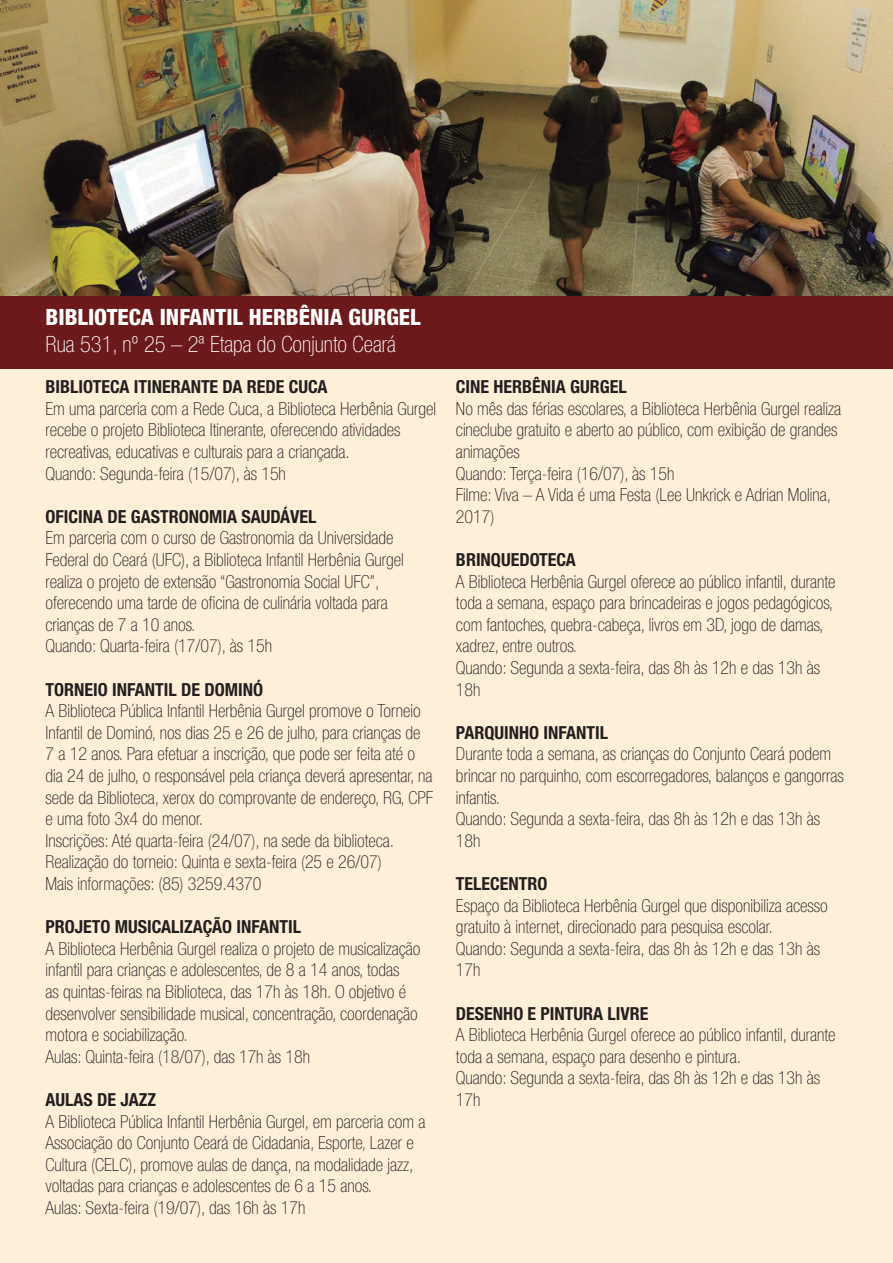
<style>
.page{position:relative;width:893px;height:1263px;background:#fff}
.page>*{position:absolute;margin:0;border:0;box-sizing:border-box;transform-origin:0 0}
.t1{font:100 condensed 22.5px "Helvetica Neue LT Pro";color:#fff}
.t2{font:800 condensed 22.5px "Helvetica Neue LT Pro";color:#fff}
.t3{font:100 condensed 18px/21.6px "Helvetica Neue LT Pro";color:#231f20}
.t4{font:700 condensed 18px "Helvetica Neue LT Pro";color:#231f20}
.s1{font-weight:700}
</style>
<div class="page">
<div style="left:0;top:369px;width:893px;height:894px;background:#feefd8"></div>
<div style="left:0;top:296px;width:893px;height:73px;background:#6c191b"></div>
<img style="left:0;top:0;width:893px;height:296px">
<p class="t2" style="left:46px;top:303px;width:377px">BIBLIOTECA INFANTIL HERBÊNIA GURGEL</p>
<p class="t1" style="left:46px;top:331px;width:352px">Rua 531, nº 25 – 2ª Etapa do Conjunto Ceará</p>
<p class="t4" style="left:46px;top:376px;width:283px">BIBLIOTECA ITINERANTE DA REDE CUCA</p>
<p class="t3" style="left:46px;top:398px;width:392px">Em uma parceria com a Rede Cuca, a Biblioteca Herbênia Gurgel recebe o projeto Biblioteca Itinerante, oferecendo atividades recreativas, educativas e culturais para a criançada.<br>Quando: Segunda-feira (15/07), às 15h</p>
<p class="t3" style="left:46px;top:506px;width:360px"><span class="s1">OFICINA DE GASTRONOMIA SAUDÁVEL<br></span>Em parceria com o curso de Gastronomia da Universidade Federal do Ceará (UFC), a Biblioteca Infantil Herbênia Gurgel realiza o projeto de extensão “Gastronomia Social UFC”, oferecendo uma tarde de oficina de culinária voltada para crianças de 7 a 10 anos.<br>Quando: Quarta-feira (17/07), às 15h</p>
<p class="t3" style="left:46px;top:679px;width:389px"><span class="s1">TORNEIO INFANTIL DE DOMINÓ<br></span>A Biblioteca Pública Infantil Herbênia Gurgel promove o Torneio Infantil de Dominó, nos dias 25 e 26 de julho, para crianças de 7 a 12 anos. Para efetuar a inscrição, que pode ser feita até o dia 24 de julho, o responsável pela criança deverá apresentar, na sede da Biblioteca, xerox do comprovante de endereço, RG, CPF e uma foto 3x4 do menor.<br>Inscrições: Até quarta-feira (24/07), na sede da biblioteca.<br>Realização do torneio: Quinta e sexta-feira (25 e 26/07)<br>Mais informações: (85) 3259.4370</p>
<p class="t3" style="left:46px;top:917px;width:376px"><span class="s1">PROJETO MUSICALIZAÇÃO INFANTIL<br></span>A Biblioteca Herbênia Gurgel realiza o projeto de musicalização infantil para crianças e adolescentes, de 8 a 14 anos, todas<br>as quintas-feiras na Biblioteca, das 17h às 18h. O objetivo é desenvolver sensibilidade musical, concentração, coordenação motora e sociabilização.<br>Aulas: Quinta-feira (18/07), das 17h às 18h</p>
<p class="t3" style="left:46px;top:1089px;width:381px"><span class="s1">AULAS DE JAZZ<br></span>A Biblioteca Pública Infantil Herbênia Gurgel, em parceria com a Associação do Conjunto Ceará de Cidadania, Esporte, Lazer e Cultura (CELC), promove aulas de dança, na modalidade jazz, voltadas para crianças e adolescentes de 6 a 15 anos.<br>Aulas: Sexta-feira (19/07), das 16h às 17h</p>
<p class="t3" style="left:456px;top:377px;width:387px"><span class="s1">CINE HERBÊNIA GURGEL<br></span>No mês das férias escolares, a Biblioteca Herbênia Gurgel realiza cineclube gratuito e aberto ao público, com exibição de grandes animações<br>Quando: Terça-feira (16/07), às 15h<br>Filme: Viva – A Vida é uma Festa (Lee Unkrick e Adrian Molina, 2017)</p>
<p class="t3" style="left:456px;top:549px;width:381px"><span class="s1">BRINQUEDOTECA<br></span>A Biblioteca Herbênia Gurgel oferece ao público infantil, durante toda a semana, espaço para brincadeiras e jogos pedagógicos, com fantoches, quebra-cabeça, livros em 3D, jogo de damas, xadrez, entre outros.<br>Quando: Segunda a sexta-feira, das 8h às 12h e das 13h às 18h</p>
<p class="t3" style="left:456px;top:722px;width:389px"><span class="s1">PARQUINHO INFANTIL<br></span>Durante toda a semana, as crianças do Conjunto Ceará podem brincar no parquinho, com escorregadores, balanços e gangorras infantis.<br>Quando: Segunda a sexta-feira, das 8h às 12h e das 13h às 18h</p>
<p class="t3" style="left:456px;top:873px;width:373px"><span class="s1">TELECENTRO<br></span>Espaço da Biblioteca Herbênia Gurgel que disponibiliza acesso gratuito à internet, direcionado para pesquisa escolar.<br>Quando: Segunda a sexta-feira, das 8h às 12h e das 13h às 17h</p>
<p class="t3" style="left:456px;top:1003px;width:381px"><span class="s1">DESENHO E PINTURA LIVRE<br></span>A Biblioteca Herbênia Gurgel oferece ao público infantil, durante toda a semana, espaço para desenho e pintura.<br>Quando: Segunda a sexta-feira, das 8h às 12h e das 13h às 17h</p>
</div>
